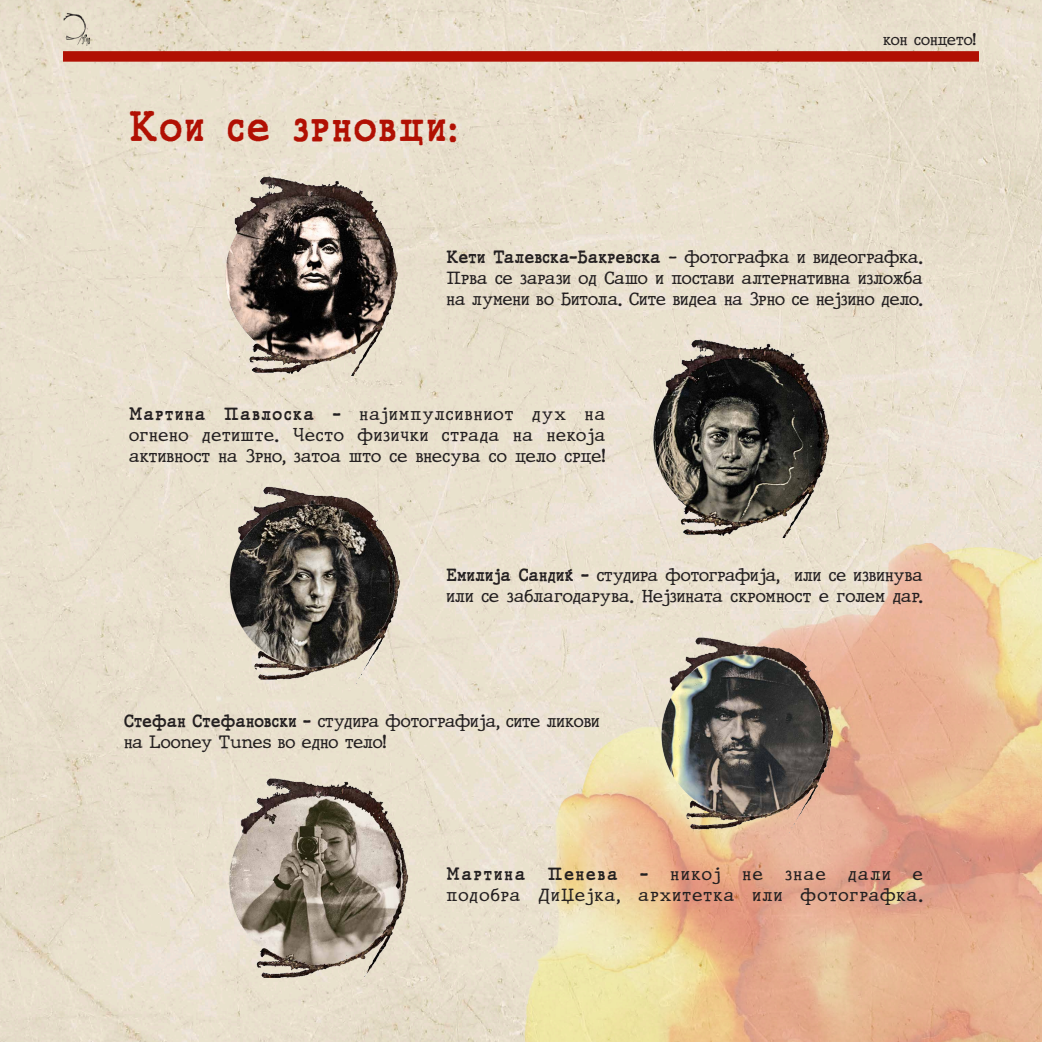
<style>
.page{position:relative;width:1042px;height:1042px;background:#fff}
.page>*{position:absolute;margin:0;border:0;box-sizing:border-box;transform-origin:0 0}
.t1{font:700 42px "JMH Typewriter";letter-spacing:.035em;color:#b11003}
.TEXT{font:17.5px/21px "JMH Typewriter";letter-spacing:.005em;color:#231f20;text-align:justify}
.TEXT-2{font:17.5px/21px "JMH Typewriter";letter-spacing:.065em;color:#231f20;text-align:right}
.TEXT-3{font:700 17.5px "JMH Typewriter";letter-spacing:.095em;color:#231f20}
.t2{font:15.75px "JMH Typewriter";letter-spacing:-.005em;color:#231f20}
.s1{font-weight:700}
</style>
<div class="page">
<img style="left:0;top:0;width:1042px;height:1042px">
<img style="left:501px;top:334px;width:541px;height:708px">
<img style="left:211px;top:177px;width:198px;height:198px">
<img style="left:641px;top:339px;width:198px;height:198px">
<img style="left:213px;top:485px;width:199px;height:198px">
<img style="left:646px;top:635px;width:198px;height:198px">
<img style="left:215px;top:779px;width:198px;height:198px">
<img style="left:64px;top:14px;width:26px;height:32px">
<div style="left:63px;top:51px;width:916px;height:11px;background:#b11003"></div>
<p class="t1" style="left:129px;top:101px;width:329px">Кои се зрновци:</p>
<p class="t2" style="left:883px;top:29px;width:94px">кон сонцето!</p>
<p class="TEXT" style="left:446px;top:248px;width:478px"><span class="s1">Кети Талевска–Бакревска</span> – фотографка и видеографка.<br>Прва се зарази од Сашо и постави алтернативна изложба на лумени во Битола. Сите видеа на Зрно се нејзино дело.</p>
<p class="TEXT" style="left:129px;top:404px;width:478px"><span class="s1">Мартина Павлоска –</span> најимпулсивниот дух на огнено детиште. Често физички страда на некоја активност на Зрно, затоа што се внесува со цело срце!</p>
<p class="TEXT" style="left:446px;top:566px;width:478px"><span class="s1">Емилија Сандиќ –</span> студира фотографија, или се извинува или се заблагодарува. Нејзината скромност е голем дар.</p>
<p class="TEXT" style="left:124px;top:711px;width:477px"><span class="s1">Стефан Стефановски –</span> студира фотографија, сите ликови на Looney Tunes во едно тело!</p>
<p class="TEXT-3" style="left:446px;top:863px;width:80px">Мартина</p>
<p class="TEXT-3" style="left:548px;top:863px;width:72px">Пенева</p>
<p class="TEXT" style="left:640px;top:865px;width:82px"><span class="s1">–</span> никој</p>
<p class="TEXT" style="left:742px;top:865px;width:22px">не</p>
<p class="TEXT" style="left:785px;top:865px;width:42px">знае</p>
<p class="TEXT" style="left:848px;top:865px;width:44px">дали</p>
<p class="TEXT-2" style="left:446px;top:865px;width:478px">е<br>подобра ДиЏејка, архитетка или фотографка.</p>
</div>
